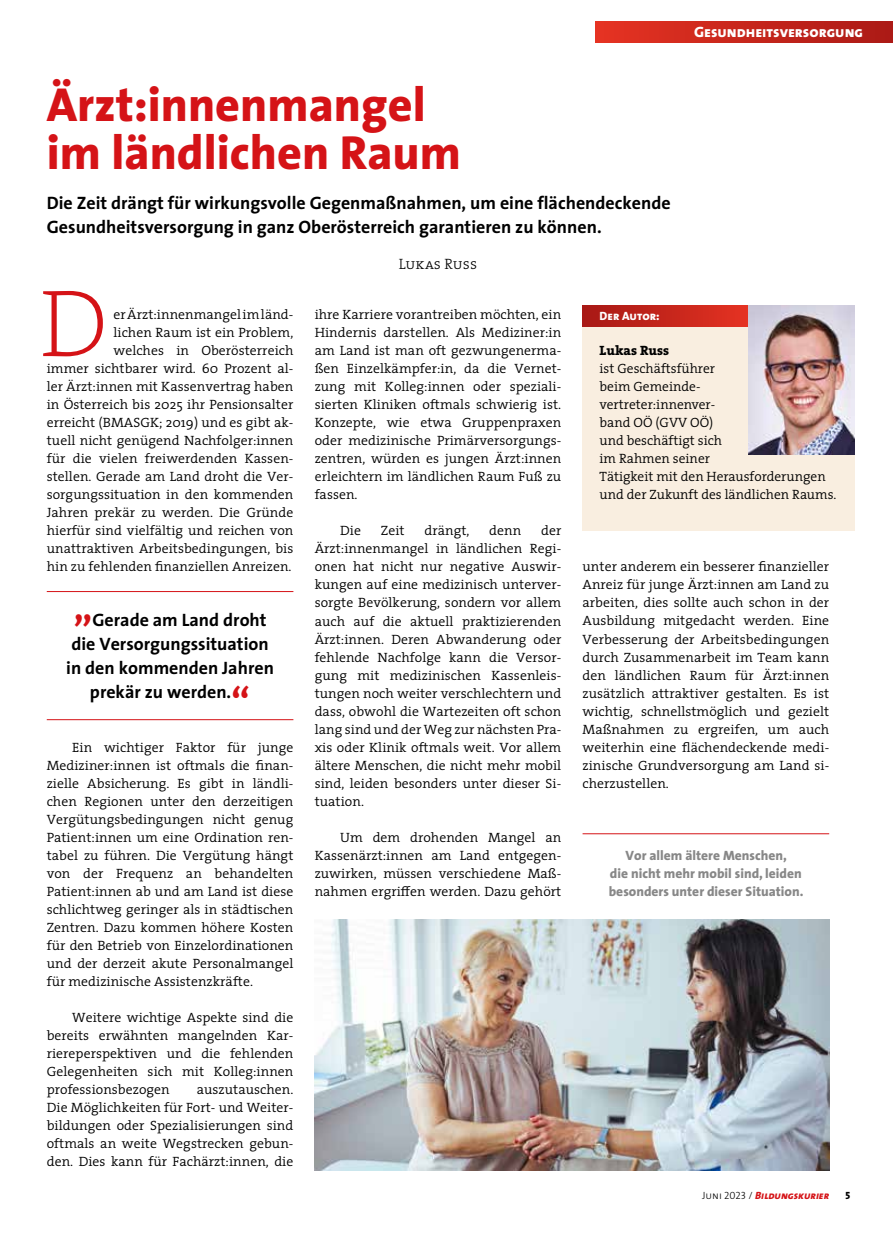
<style>
.page{position:relative;width:893px;height:1234px;background:#fff}
.page>*{position:absolute;margin:0;border:0;box-sizing:border-box;transform-origin:0 0}
.t1{font:200 96px "The Serif";color:#d51317}
.t2{font:800 48px/48px "The Sans";color:#d51317}
.t3{font:700 18px/24px "The Sans";color:#000}
.t4{font:15px "The Sans Extra Bold Caps";color:#fff}
.t5{font:15px "The Serif Light Caps";color:#000}
.t6{font:300 13.5px/18px "The Serif";letter-spacing:.005em;color:#000;text-align:justify}
.t7{font:800 13.5px/18px "The Sans";color:#878787;text-align:center}
.t8{font:800 13.5px "The Serif";color:#000}
.t9{font:12px "The Sans Extra Bold Caps";color:#fff}
.t10{font:10.5px "The Sans Extra Bold Italic Caps";color:#d51317}
.t11{font:10.5px "The Sans Extra Bold Caps";color:#000}
.s1{font-size:39px;color:#d51317}
.s2{font-family:"The Sans Light Caps";color:#000}
</style>
<div class="page">
<div style="left:595px;top:21px;width:298px;height:22px;background:linear-gradient(to right,#e63323,#ab1a16)"></div>
<img style="left:315px;top:919px;width:514px;height:250px">
<div style="left:583px;top:326px;width:272px;height:204px;background:#f9eee0"></div>
<div style="left:583px;top:305px;width:165px;height:21px;background:linear-gradient(to right,#a71815,#e43322)"></div>
<hr style="left:47px;top:591px;width:246px;height:1px;background:#d51317">
<hr style="left:47px;top:719px;width:246px;height:1px;background:#d51317">
<img style="left:748px;top:305px;width:107px;height:149px">
<hr style="left:583px;top:833px;width:246px;height:1px;background:#d51317">
<h2 class="t2" style="left:47px;top:80px;width:416px">Ärzt:innenmangel im ländlichen Raum</h2>
<h3 class="t3" style="left:47px;top:191px;width:625px">Die Zeit drängt für wirkungsvolle Gegenmaßnahmen, um eine flächendeckende<br>Gesundheitsversorgung in ganz Oberösterreich garantieren zu können.</h3>
<p class="t5" style="left:399px;top:252px;width:80px">Lukas Russ</p>
<p class="t4" style="left:694px;top:19px;width:171px">Gesundheitsversorgung</p>
<h1 class="t1" style="left:40px;top:244px;width:70px">D</h1>
<p class="t6" style="left:47px;top:305px;width:248px;text-align:right">er Ärzt:innenmangel im länd-<br>lichen Raum ist ein Problem,<br>welches in Oberösterreich<br>immer sichtbarer wird. 60 Prozent al&shy;ler Ärzt:innen mit Kassenvertrag haben in Österreich bis 2025 ihr Pensionsalter erreicht (BMASGK; 2019) und es gibt ak&shy;tuell nicht genügend Nachfolger:innen für die vielen freiwerdenden Kassen&shy;stellen. Gerade am Land droht die Ver&shy;sorgungssituation in den kommenden Jahren prekär zu werden. Die Gründe hierfür sind vielfältig und reichen von unattraktiven Arbeitsbedingungen, bis hin zu fehlenden finanziellen Anreizen.</p>
<h3 class="t3" style="left:66px;top:607px;width:209px;text-align:center"><sup>„</sup>Gerade am Land droht die Versorgungssituation in den kommenden Jahren prekär zu werden.<span class="s1">“</span></h3>
<p class="t6" style="left:47px;top:737px;width:248px;text-indent:26px">Ein wichtiger Faktor für junge Mediziner:innen ist oftmals die finan&shy;zielle Absicherung. Es gibt in ländli&shy;chen Regionen unter den derzeitigen Vergütungsbedingungen nicht genug Patient:innen um eine Ordination ren&shy;tabel zu führen. Die Vergütung hängt von der Frequenz an behandelten Patient:innen ab und am Land ist diese schlichtweg geringer als in städtischen Zentren. Dazu kommen höhere Kosten für den Betrieb von Einzelordinationen und der derzeit akute Personalmangel für medizinische Assistenzkräfte.</p>
<p class="t6" style="left:47px;top:1007px;width:248px;text-indent:26px">Weitere wichtige Aspekte sind die bereits erwähnten mangelnden Kar&shy;riereperspektiven und die fehlenden Gelegenheiten sich mit Kolleg:innen professionsbezogen</p>
<p class="t6" style="left:47px;top:1079px;width:248px;text-indent:150px">auszutauschen.<br>Die Möglichkeiten für Fort- und Weiter&shy;bildungen oder Spezialisierungen sind oftmals an weite Wegstrecken gebun&shy;den. Dies kann für Fachärzt:innen, die</p>
<p class="t6" style="left:315px;top:305px;width:248px">ihre Karriere vorantreiben möchten, ein Hindernis darstellen. Als Mediziner:in am Land ist man oft gezwungenerma&shy;ßen Einzelkämpfer:in, da die Vernet&shy;zung mit Kolleg:innen oder speziali&shy;sierten Kliniken oftmals schwierig ist.<br>Konzepte, wie etwa Gruppenpraxen oder medizinische Primärversorgungs&shy;zentren, würden es jungen Ärzt:innen erleichtern im ländlichen Raum Fuß zu fassen.</p>
<p class="t6" style="left:340px;top:521px;width:22px">Die</p>
<p class="t6" style="left:381px;top:521px;width:25px">Zeit</p>
<p class="t6" style="left:424px;top:521px;width:47px">drängt,</p>
<p class="t6" style="left:489px;top:521px;width:33px">denn</p>
<p class="t6" style="left:315px;top:521px;width:248px;text-indent:226px">der Ärzt:innenmangel in ländlichen Regi&shy;onen hat nicht nur negative Auswir&shy;kungen auf eine medizinisch unterver&shy;sorgte Bevölkerung, sondern vor allem auch auf die aktuell praktizierenden Ärzt:innen. Deren Abwanderung oder fehlende Nachfolge kann die Versor&shy;gung mit medizinischen Kassenleis&shy;tungen noch weiter verschlechtern und dass, obwohl die Wartezeiten oft schon lang sind und der Weg zur nächsten Pra&shy;xis oder Klinik oftmals weit. Vor allem ältere Menschen, die nicht mehr mobil sind, leiden besonders unter dieser Si&shy;tuation.</p>
<p class="t6" style="left:315px;top:827px;width:248px;text-indent:26px">Um dem drohenden Mangel an Kassenärzt:innen am Land entgegen&shy;zuwirken, müssen verschiedene Maß&shy;nahmen ergriffen werden. Dazu gehört</p>
<p class="t9" style="left:600px;top:306px;width:62px">Der Autor:</p>
<p class="t8" style="left:600px;top:339px;width:71px">Lukas Russ</p>
<p class="t6" style="left:600px;top:359px;width:238px;text-align:left">ist Geschäftsführer<br>beim Gemeinde-<br>vertreter:innenver-<br>band OÖ (GVV OÖ)<br>und beschäftigt sich<br>im Rahmen seiner<br>Tätigkeit mit den Herausforderungen und der Zukunft des ländlichen Raums.</p>
<p class="t6" style="left:583px;top:557px;width:248px">unter anderem ein besserer finanzieller Anreiz für junge Ärzt:innen am Land zu arbeiten, dies sollte auch schon in der Ausbildung mitgedacht werden. Eine Verbesserung der Arbeitsbedingungen durch Zusammenarbeit im Team kann den ländlichen Raum für Ärzt:innen zusätzlich attraktiver gestalten. Es ist wichtig, schnellstmöglich und gezielt Maßnahmen zu ergreifen, um auch weiterhin eine flächendeckende medi&shy;zinische Grundversorgung am Land si&shy;cherzustellen.</p>
<p class="t7" style="left:609px;top:845px;width:196px">Vor allem ältere Menschen,<br>die nicht mehr mobil sind, leiden besonders unter dieser Situation.</p>
<p class="t10" style="left:702px;top:1186px;width:129px"><span class="s2">Juni 2023 /</span> Bildungskurier</p>
<p class="t11" style="left:846px;top:1186px;width:6px">5</p>
</div>
